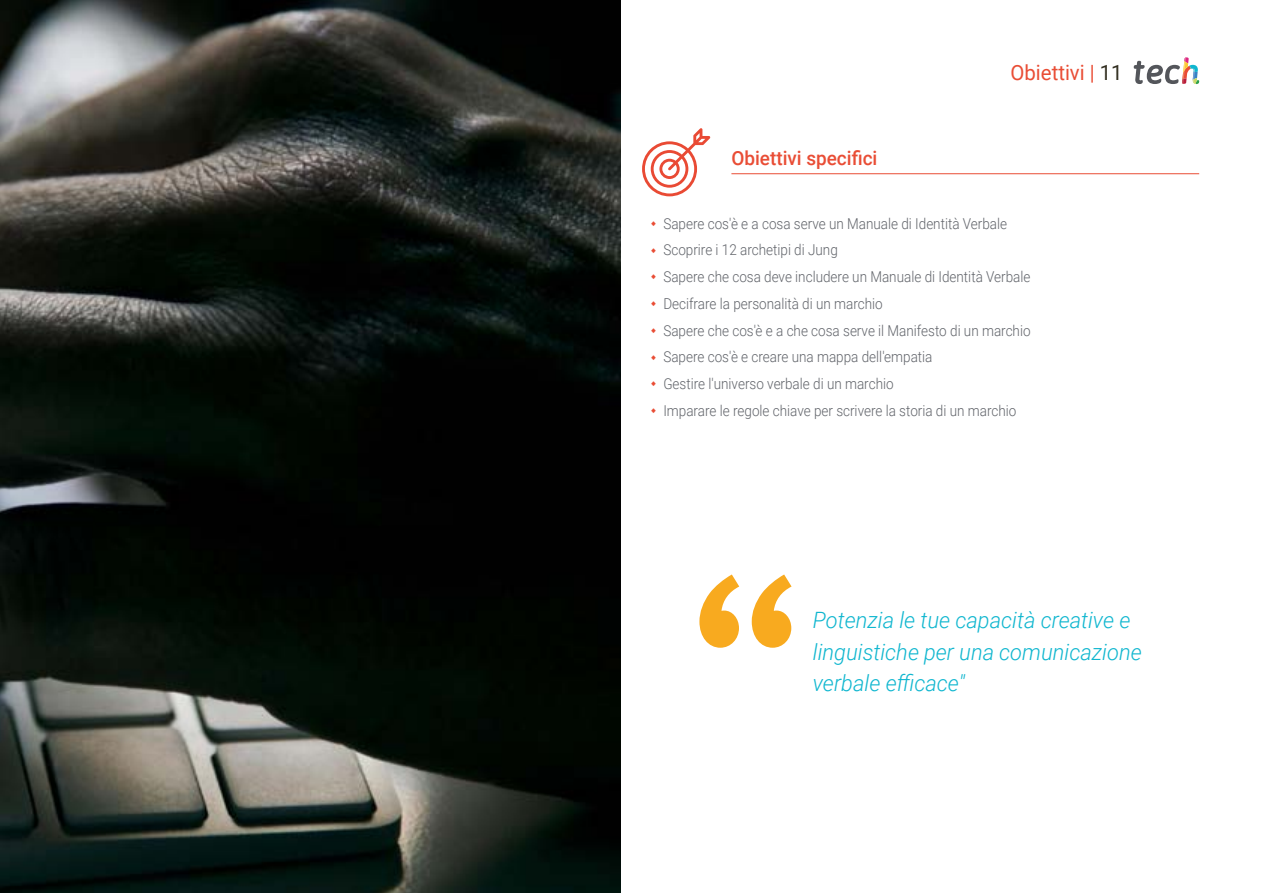
<style>
.page{position:relative;width:1263px;height:893px;background:#fff}
.page>*{position:absolute;margin:0;border:0;box-sizing:border-box;transform-origin:0 0}
.t1{font:italic 300 22.5px/31.5px "Roboto";color:#0fb6cf}
.t2{font:21px "Roboto";color:#e94d35}
.t3{font:500 19.5px "Roboto";color:#e94d35}
.t4{font:300 15px/26.7px "Roboto";color:#61646a;scale:.9 1}
.s1{color:#312e20}
</style>
<div class="page">
<svg style="left:1134px;top:57px;width:65px;height:27px"></svg>
<img style="left:0;top:0;width:621px;height:893px">
<hr style="left:731px;top:173px;width:468px;height:1px;background:#e94d35">
<svg style="left:642px;top:128px;width:68px;height:68px"></svg>
<svg style="left:699px;top:574px;width:92px;height:74px"></svg>
<h3 class="t3" style="left:731px;top:145px;width:147px">Obiettivi specifici</h3>
<h2 class="t2" style="left:1010px;top:57px;width:114px">Obiettivi | <span class="s1">11</span></h2>
<p class="t4" style="left:663px;top:209px;width:410px">Sapere cos'è e a cosa serve un Manuale di Identità Verbale Scoprire i 12 archetipi di Jung<br>Sapere che cosa deve includere un Manuale di Identità Verbale Decifrare la personalità di un marchio<br>Sapere che cos'è e a che cosa serve il Manifesto di un marchio Sapere cos'è e creare una mappa dell'empatia<br>Gestire l'universo verbale di un marchio<br>Imparare le regole chiave per scrivere la storia di un marchio</p>
<h1 class="t1" style="left:813px;top:603px;width:331px">Potenzia le tue capacità creative e linguistiche per una comunicazione verbale efficace"</h1>
</div>
